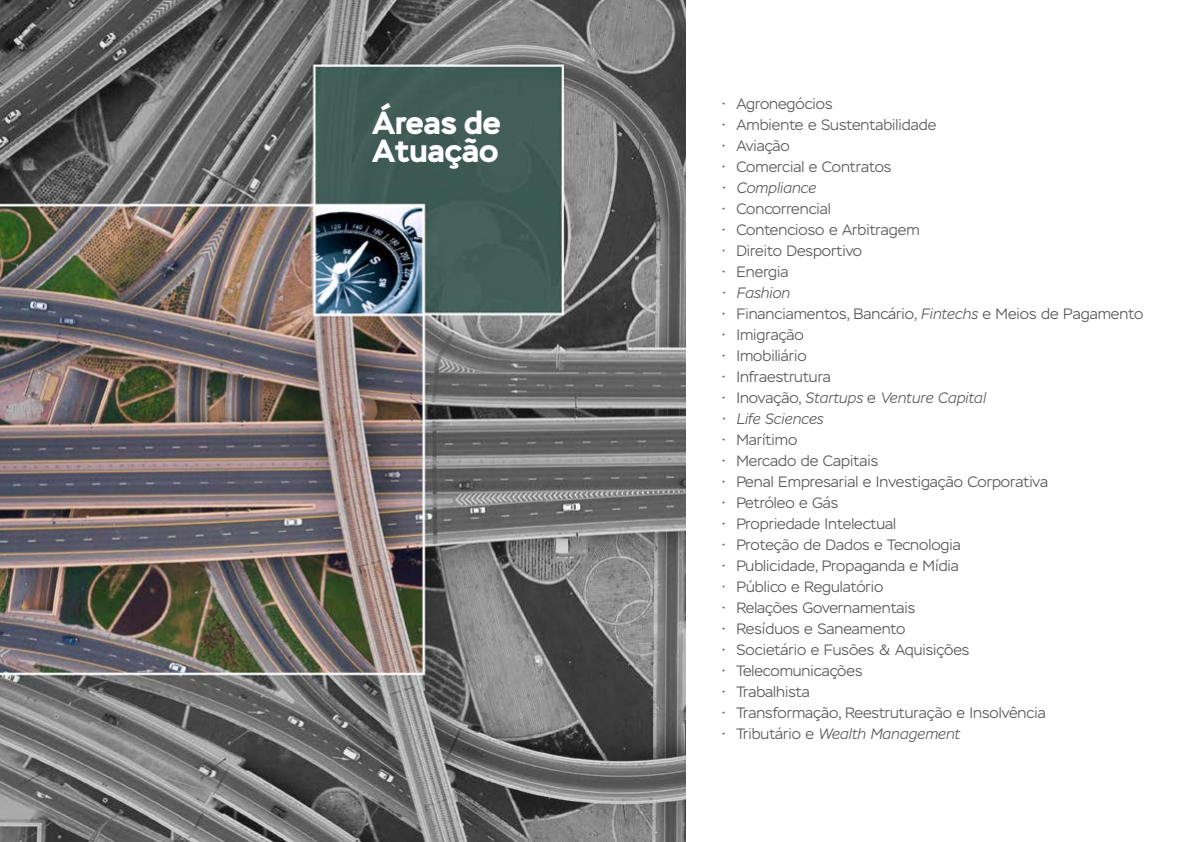
<style>
.page{position:relative;width:1191px;height:842px;background:#fff}
.page>*{position:absolute;margin:0;border:0;box-sizing:border-box;transform-origin:0 0}
.t1{font:700 32px/28px "Stem";color:#fff}
.t2{font:300 15px "Stem";color:#575756}
.t3{font:italic 300 15px "Stem";color:#575756}
.s1{font-style:italic}
.s2{font-style:normal}
</style>
<div class="page">
<img style="left:0;top:0;width:686px;height:842px">
<h1 class="t1" style="left:372px;top:108px;width:130px">Áreas de<br>Atuação</h1>
<p class="t2" style="left:722px;top:95px;width:112px">• Agronegócios</p>
<p class="t2" style="left:722px;top:116px;width:216px">• Ambiente e Sustentabilidade</p>
<p class="t2" style="left:722px;top:137px;width:69px">• Aviação</p>
<p class="t2" style="left:722px;top:158px;width:171px">• Comercial e Contratos</p>
<p class="t3" style="left:722px;top:179px;width:95px">• Compliance</p>
<p class="t2" style="left:722px;top:200px;width:110px">• Concorrencial</p>
<p class="t2" style="left:722px;top:221px;width:199px">• Contencioso e Arbitragem</p>
<p class="t2" style="left:722px;top:242px;width:141px">• Direito Desportivo</p>
<p class="t2" style="left:722px;top:263px;width:68px">• Energia</p>
<p class="t3" style="left:722px;top:284px;width:69px">• Fashion</p>
<p class="t2" style="left:722px;top:305px;width:422px">• Financiamentos, Bancário, <span class="s1">Fintechs</span> e Meios de Pagamento</p>
<p class="t2" style="left:722px;top:326px;width:83px">• Imigração</p>
<p class="t2" style="left:722px;top:347px;width:86px">• Imobiliário</p>
<p class="t2" style="left:722px;top:368px;width:110px">• Infraestrutura</p>
<p class="t3" style="left:722px;top:389px;width:265px"><span class="s2">• Inovação,</span> Startups <span class="s2">e</span> Venture Capital</p>
<p class="t3" style="left:722px;top:410px;width:103px">• Life Sciences</p>
<p class="t2" style="left:722px;top:431px;width:77px">• Marítimo</p>
<p class="t2" style="left:722px;top:452px;width:157px">• Mercado de Capitais</p>
<p class="t2" style="left:722px;top:473px;width:327px">• Penal Empresarial e Investigação Corporativa</p>
<p class="t2" style="left:722px;top:494px;width:117px">• Petróleo e Gás</p>
<p class="t2" style="left:722px;top:515px;width:176px">• Propriedade Intelectual</p>
<p class="t2" style="left:722px;top:536px;width:240px">• Proteção de Dados e Tecnologia</p>
<p class="t2" style="left:722px;top:557px;width:238px">• Publicidade, Propaganda e Mídia</p>
<p class="t2" style="left:722px;top:578px;width:163px">• Público e Regulatório</p>
<p class="t2" style="left:722px;top:599px;width:195px">• Relações Governamentais</p>
<p class="t2" style="left:722px;top:620px;width:185px">• Resíduos e Saneamento</p>
<p class="t2" style="left:722px;top:641px;width:249px">• Societário e Fusões &amp; Aquisições</p>
<p class="t2" style="left:722px;top:662px;width:142px">• Telecomunicações</p>
<p class="t2" style="left:722px;top:683px;width:89px">• Trabalhista</p>
<p class="t2" style="left:722px;top:704px;width:325px">• Transformação, Reestruturação e Insolvência</p>
<p class="t3" style="left:722px;top:725px;width:239px"><span class="s2">• Tributário e</span> Wealth Management</p>
</div>
